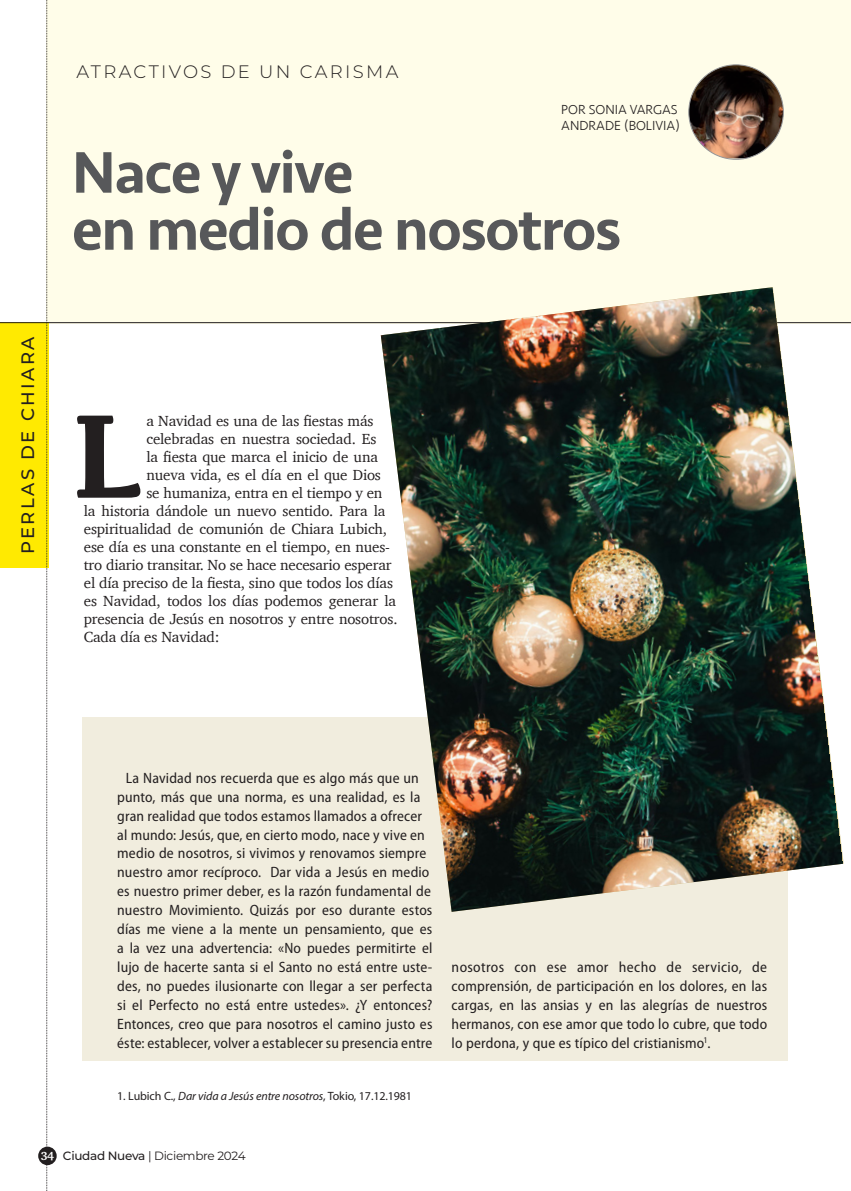
<style>
.page{position:relative;width:851px;height:1191px;background:#fff}
.page>*{position:absolute;margin:0;border:0;box-sizing:border-box;transform-origin:0 0}
.NOTA02_textoconcapit{font:700 123px "Kefa";color:#231f20}
.NOTA01_titulo03_copy{font:500 60.75px/57px "Seravek";letter-spacing:-.025em;color:#57585a}
.NOTA02_volanta{font:300 18px "Montserrat";letter-spacing:.13em;color:#231f20}
.NOTA02_seccion{font:500 18px "Montserrat";letter-spacing:.13em;color:#231f20}
.TEXTO-paloseco{font:semi-condensed 15px/18.9px "Myriad Pro";letter-spacing:.01em;color:#231f20}
.NOTA02_textoconcapit-2{font:15px "Charter";letter-spacing:-.01em;color:#231f20}
.NOTA02_firma{font:300 13.5px/16.5px "Seravek";color:#231f20}
._00_CITA_EN_NOTAS{font:12px "Myriad Pro";letter-spacing:-.01em;color:#231f20}
.t1{font:12px "Montserrat";letter-spacing:-.025em;color:#231f20}
.s1{font-style:italic}
.s2{font-family:"Charter";font-weight:700;color:#fff}
.s3{font-weight:500}
</style>
<div class="page">
<div style="left:0;top:322px;width:48px;height:245px;background:#ffea01"></div>
<div style="left:82px;top:716px;width:706px;height:344px;background:#f1edde"></div>
<div style="left:46px;top:0;width:804px;height:324px;background:#fffde9"></div>
<hr style="left:0;top:322px;width:850px;height:1px;background:#231f20">
<img style="left:688px;top:65px;width:95px;height:93px">
<img style="left:381px;top:287px;width:462px;height:624px">
<div style="left:38px;top:1146px;width:19px;height:19px;background:#231f20;border-radius:50%"></div>
<svg style="left:46px;top:0;width:2px;height:1191px"></svg>
<p class="NOTA02_volanta" style="left:76px;top:59px;width:323px">ATRACTIVOS DE UN CARISMA</p>
<p class="NOTA02_seccion" style="left:15px;top:554px;width:219px;rotate:-90deg">PERLAS DE CHIARA</p>
<p class="NOTA02_firma" style="left:561px;top:101px;width:120px">POR SONIA VARGAS<br>ANDRADE (BOLIVIA)</p>
<p class="NOTA01_titulo03_copy" style="left:72px;top:144px;width:550px">Nace y vive<br>en medio de nosotros</p>
<p class="NOTA02_textoconcapit-2" style="left:146px;top:407px;width:228px">a Navidad es una de las fiestas más</p>
<p class="NOTA02_textoconcapit-2" style="left:146px;top:425px;width:231px">celebradas en nuestra sociedad. Es</p>
<p class="NOTA02_textoconcapit-2" style="left:146px;top:443px;width:233px">la fiesta que marca el inicio de una</p>
<p class="NOTA02_textoconcapit-2" style="left:146px;top:461px;width:236px">nueva vida, es el día en el que Dios</p>
<p class="NOTA02_textoconcapit-2" style="left:146px;top:479px;width:237px">se humaniza, entra en el tiempo y en</p>
<p class="NOTA02_textoconcapit-2" style="left:84px;top:497px;width:303px">la historia dándole un nuevo sentido. Para la</p>
<p class="NOTA02_textoconcapit-2" style="left:84px;top:515px;width:305px">espiritualidad de comunión de Chiara Lubich,</p>
<p class="NOTA02_textoconcapit-2" style="left:84px;top:533px;width:308px">ese día es una constante en el tiempo, en nues-</p>
<p class="NOTA02_textoconcapit-2" style="left:84px;top:551px;width:309px">tro diario transitar. No se hace necesario esperar</p>
<p class="NOTA02_textoconcapit-2" style="left:84px;top:569px;width:311px">el día preciso de la fiesta, sino que todos los días</p>
<p class="NOTA02_textoconcapit-2" style="left:84px;top:587px;width:314px">es Navidad, todos los días podemos generar la</p>
<p class="NOTA02_textoconcapit-2" style="left:84px;top:605px;width:315px">presencia de Jesús en nosotros y entre nosotros.</p>
<p class="NOTA02_textoconcapit-2" style="left:84px;top:623px;width:137px">Cada día es Navidad:</p>
<p class="NOTA02_textoconcapit" style="left:72px;top:374px;width:71px">L</p>
<p class="TEXTO-paloseco" style="left:117px;top:768px;width:317px;text-indent:9px">La Navidad nos recuerda que es algo más que un punto, más que una norma, es una realidad, es la gran realidad que todos estamos llamados a ofrecer al mundo: Jesús, que, en cierto modo, nace y vive en medio de nosotros, si vivimos y renovamos siempre nuestro amor recíproco. Dar vida a Jesús en medio es nuestro primer deber, es la razón fundamental de nuestro Movimiento. Quizás por eso durante estos días me viene a la mente un pensamiento, que es a la vez una advertencia: «No puedes permitirte el lujo de hacerte santa si el Santo no está entre uste&shy;des, no puedes ilusionarte con llegar a ser perfecta si el Perfecto no está entre ustedes». ¿Y entonces?<br>Entonces, creo que para nosotros el camino justo es éste: establecer, volver a establecer su presencia entre</p>
<p class="_00_CITA_EN_NOTAS" style="left:117px;top:1088px;width:296px">1. Lubich C., <span class="s1">Dar vida a Jesús entre nosotros</span>, Tokio, 17.12.1981</p>
<p class="TEXTO-paloseco" style="left:451px;top:957px;width:317px;text-align:justify">nosotros con ese amor hecho de servicio, de comprensión, de participación en los dolores, en las cargas, en las ansias y en las alegrías de nuestros hermanos, con ese amor que todo lo cubre, que todo lo perdona, y que es típico del cristianismo<sup>1</sup>.</p>
<p class="t1" style="left:41px;top:1147px;width:206px"><span class="s2">34</span> <span class="s3">Ciudad Nueva</span> | Diciembre 2024</p>
</div>
